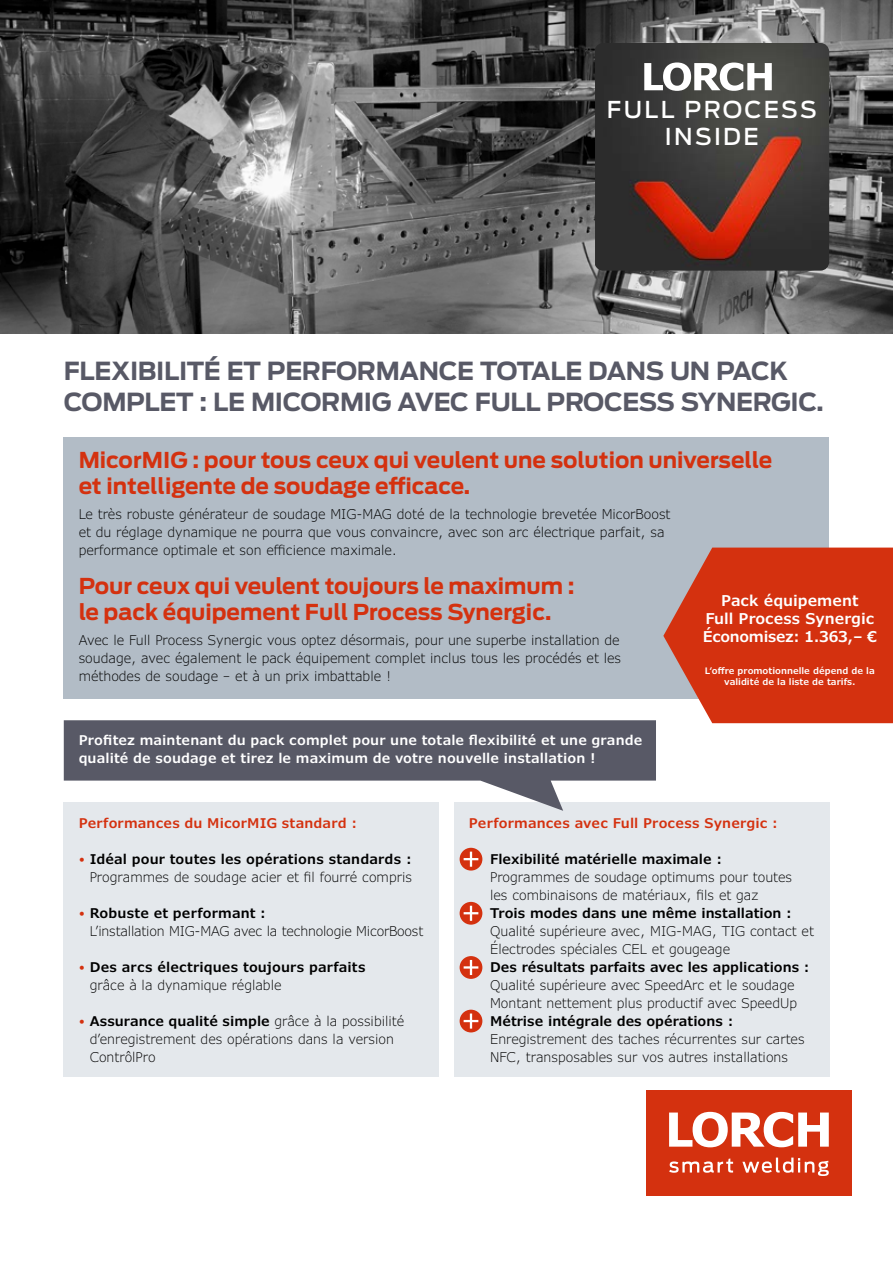
<style>
.page{position:relative;width:893px;height:1263px;background:#fff}
.page>*{position:absolute;margin:0;border:0;box-sizing:border-box;transform-origin:0 0}
.t1{font:700 24.75px/31.5px "Antenna";letter-spacing:-.015em;color:#585966}
.t2{font:500 23.1px/27.8px "Antenna";letter-spacing:.1em;color:#fff;text-align:center}
.t3{font:700 21.75px/26.1px "Antenna";color:#d4310f}
.t4{font:600 15px/18px "Verdana Pro";color:#fff;text-align:center}
.t5{font:300 13.5px/18px "Verdana Pro";color:#000}
.t6{font:600 13.5px/18px "Verdana Pro";color:#000}
.t7{font:600 13.5px/18px "Verdana Pro";letter-spacing:.01em;color:#fff}
.t8{font:600 13.5px "Verdana Pro";letter-spacing:.01em;color:#d4310f}
.t9{font:600 9px/10.8px "Verdana Pro";color:#fff;text-align:center}
.s1{color:#d4310f}
.s2{font-weight:600}
.s3{font-weight:300;color:#d4310f}
.s4{font-weight:300}
</style>
<div class="page">
<div style="left:454px;top:802px;width:375px;height:275px;background:#e4e8ec"></div>
<div style="left:646px;top:1090px;width:205px;height:105px;background:#d4310f"></div>
<svg style="left:669px;top:1112px;width:160px;height:35px"></svg>
<svg style="left:669px;top:1157px;width:160px;height:19px"></svg>
<div style="left:64px;top:802px;width:375px;height:275px;background:#e4e8ec"></div>
<img style="left:0;top:0;width:893px;height:334px">
<img style="left:595px;top:43px;width:234px;height:228px">
<svg style="left:644px;top:62px;width:128px;height:29px"></svg>
<div style="left:64px;top:437px;width:765px;height:261px;background:#b2bcc6"></div>
<svg style="left:64px;top:720px;width:592px;height:91px;fill:#585966"></svg>
<div style="left:460px;top:956px;width:22px;height:23px;background:#d4310f;border-radius:50%"></div>
<svg style="left:464px;top:960px;width:14px;height:15px"></svg>
<div style="left:460px;top:848px;width:22px;height:22px;background:#d4310f;border-radius:50%"></div>
<svg style="left:464px;top:852px;width:14px;height:15px"></svg>
<div style="left:460px;top:902px;width:22px;height:23px;background:#d4310f;border-radius:50%"></div>
<svg style="left:464px;top:906px;width:14px;height:15px"></svg>
<div style="left:460px;top:1010px;width:22px;height:22px;background:#d4310f;border-radius:50%"></div>
<svg style="left:464px;top:1013px;width:14px;height:15px"></svg>
<svg style="left:663px;top:548px;width:230px;height:175px;background:#d14427"></svg>
<h2 class="t2" style="left:607px;top:95px;width:211px">FULL PROCESS<br>INSIDE</h2>
<h1 class="t1" style="left:64px;top:354px;width:761px">FLEXIBILITÉ ET PERFORMANCE TOTALE DANS UN PACK<br>COMPLET : LE MICORMIG AVEC FULL PROCESS SYNERGIC.</h1>
<h3 class="t3" style="left:79px;top:447px;width:695px">MicorMIG : pour tous ceux qui veulent une solution universelle et intelligente de soudage efficace.</h3>
<p class="t5" style="left:79px;top:505px;width:593px">Le très robuste générateur de soudage MIG-MAG doté de la technologie brevetée MicorBoost et du réglage dynamique ne pourra que vous convaincre, avec son arc électrique parfait, sa performance optimale et son efficience maximale.</p>
<h3 class="t3" style="left:79px;top:573px;width:497px">Pour ceux qui veulent toujours le maximum : le pack équipement Full Process Synergic.</h3>
<p class="t5" style="left:79px;top:631px;width:544px;text-align:justify">Avec le Full Process Synergic vous optez désormais, pour une superbe installation de soudage, avec également le pack équipement complet inclus tous les procédés et les méthodes de soudage – et à un prix imbattable !</p>
<p class="t4" style="left:703px;top:592px;width:176px">Pack équipement<br>Full Process Synergic<br>Économisez: 1.363,– €</p>
<p class="t9" style="left:705px;top:666px;width:171px">L‘offre promotionnelle dépend de la validité de la liste de tarifs.</p>
<p class="t7" style="left:79px;top:732px;width:565px">Profitez maintenant du pack complet pour une totale flexibilité et une grande qualité de soudage et tirez le maximum de votre nouvelle installation !</p>
<p class="t8" style="left:79px;top:814px;width:280px">Performances du MicorMIG standard :</p>
<p class="t5" style="left:79px;top:850px;width:335px;text-align:right"><span class="s1">•</span> <span class="s2">Idéal pour toutes les opérations standards :<br></span>Programmes de soudage acier et fil fourré compris</p>
<p class="t5" style="left:90px;top:904px;width:335px;text-indent:-11px"><span class="s1">•</span> <span class="s2">Robuste et performant :<br></span>L’installation MIG-MAG avec la technologie MicorBoost</p>
<p class="t6" style="left:90px;top:958px;width:277px;text-indent:-11px"><span class="s3">•</span> Des arcs électriques toujours parfaits <span class="s4">grâce à la dynamique réglable</span></p>
<p class="t5" style="left:90px;top:1012px;width:316px;text-indent:-11px"><span class="s1">•</span> <span class="s2">Assurance qualité simple</span> grâce à la possibilité d’enregistrement des opérations dans la version<br>ContrôlPro</p>
<p class="t8" style="left:469px;top:814px;width:311px">Performances avec Full Process Synergic :</p>
<p class="t6" style="left:490px;top:850px;width:233px">Flexibilité matérielle maximale :</p>
<p class="t5" style="left:490px;top:868px;width:304px">Programmes de soudage optimums pour toutes les combinaisons de matériaux, fils et gaz</p>
<p class="t6" style="left:490px;top:904px;width:303px">Trois modes dans une même installation :</p>
<p class="t5" style="left:490px;top:922px;width:325px">Qualité supérieure avec, MIG-MAG, TIG contact et<br>Électrodes spéciales CEL et gougeage</p>
<p class="t6" style="left:490px;top:958px;width:321px">Des résultats parfaits avec les applications :</p>
<p class="t5" style="left:490px;top:976px;width:309px">Qualité supérieure avec SpeedArc et le soudage<br>Montant nettement plus productif avec SpeedUp</p>
<p class="t6" style="left:490px;top:1012px;width:245px">Métrise intégrale des opérations :</p>
<p class="t5" style="left:490px;top:1030px;width:316px">Enregistrement des taches récurrentes sur cartes<br>NFC, transposables sur vos autres installations</p>
</div>
